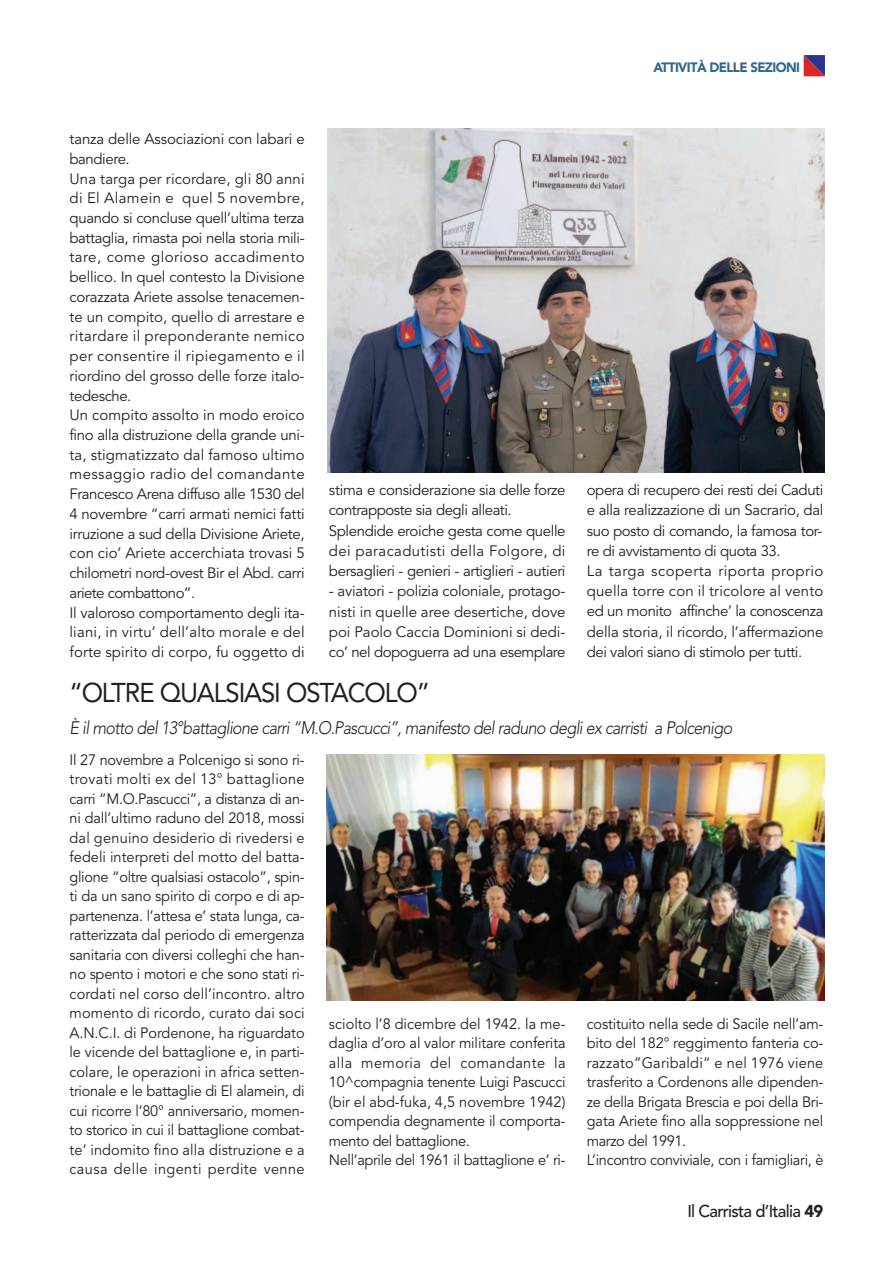
<style>
.page{position:relative;width:893px;height:1263px;background:#fff}
.page>*{position:absolute;margin:0;border:0;box-sizing:border-box;transform-origin:0 0}
.t1{font:27px "Avenir";letter-spacing:-.045em;color:#231f20;scale:.95 1}
.t2{font:italic 300 18px "Avenir";letter-spacing:-.04em;color:#231f20;scale:.9 1}
.t3{font:500 17.1px "Avenir";letter-spacing:-.045em;color:#231f20}
.t4{font:15px/19.5px "Avenir";letter-spacing:-.015em;color:#231f20}
.t5{font:900 13.5px "Avenir";letter-spacing:-.045em;color:#2f678e}
.s1{font-weight:900}
</style>
<div class="page">
<svg style="left:804px;top:55px;width:21px;height:21px"></svg>
<img style="left:327px;top:129px;width:498px;height:343px">
<img style="left:326px;top:754px;width:499px;height:246px">
<p class="t5" style="left:653px;top:56px;width:148px">ATTIVITÀ DELLE SEZIONI</p>
<p class="t4" style="left:70px;top:129px;width:237px">tanza delle Associazioni con labari e bandiere.<br>Una targa per ricordare, gli 80 anni di El Alamein e quel 5 novembre, quando si concluse quell’ultima terza battaglia, rimasta poi nella storia mili&shy;tare, come glorioso accadimento bellico. In quel contesto la Divisione corazzata Ariete assolse tenacemen&shy;te un compito, quello di arrestare e ritardare il preponderante nemico per consentire il ripiegamento e il riordino del grosso delle forze italo&shy;tedesche.<br>Un compito assolto in modo eroico fino alla distruzione della grande uni&shy;ta, stigmatizzato dal famoso ultimo messaggio radio del comandante Francesco Arena diffuso alle 1530 del 4 novembre “carri armati nemici fatti irruzione a sud della Divisione Ariete, con cio’ Ariete accerchiata trovasi 5 chilometri nord-ovest Bir el Abd. carri ariete combattono”.<br>Il valoroso comportamento degli ita&shy;liani, in virtu’ dell’alto morale e del forte spirito di corpo, fu oggetto di</p>
<p class="t4" style="left:329px;top:480px;width:238px;line-height:20.2px">stima e considerazione sia delle forze contrapposte sia degli alleati.<br>Splendide eroiche gesta come quelle dei paracadutisti della Folgore, di bersaglieri - genieri - artiglieri - autieri</p>
<p class="t4" style="left:329px;top:581px;width:238px;line-height:20.2px;text-align:justify">- aviatori - polizia coloniale, protago&shy;nisti in quelle aree desertiche, dove poi Paolo Caccia Dominioni si dedi&shy;co’ nel dopoguerra ad una esemplare</p>
<h1 class="t1" style="left:70px;top:671px;width:381px">“OLTRE QUALSIASI OSTACOLO”</h1>
<p class="t4" style="left:587px;top:480px;width:238px;line-height:20.2px">opera di recupero dei resti dei Caduti e alla realizzazione di un Sacrario, dal suo posto di comando, la famosa tor&shy;re di avvistamento di quota 33.<br>La targa scoperta riporta proprio quella torre con il tricolore al vento ed un monito affinche’ la conoscenza della storia, il ricordo, l’affermazione dei valori siano di stimolo per tutti.</p>
<p class="t2" style="left:70px;top:717px;width:738px">È il motto del 13°battaglione carri “M.O.Pascucci”, manifesto del raduno degli ex carristi a Polcenigo</p>
<p class="t4" style="left:70px;top:750px;width:237px;text-align:justify">Il 27 novembre a Polcenigo si sono ri&shy;trovati molti ex del 13° battaglione carri “M.O.Pascucci”, a distanza di an&shy;ni dall’ultimo raduno del 2018, mossi dal genuino desiderio di rivedersi e fedeli interpreti del motto del batta&shy;glione “oltre qualsiasi ostacolo”, spin&shy;ti da un sano spirito di corpo e di ap&shy;partenenza. l’attesa e’ stata lunga, ca&shy;ratterizzata dal periodo di emergenza sanitaria con diversi colleghi che han&shy;no spento i motori e che sono stati ri&shy;cordati nel corso dell’incontro. altro momento di ricordo, curato dai soci A.N.C.I. di Pordenone, ha riguardato le vicende del battaglione e, in parti&shy;colare, le operazioni in africa setten&shy;trionale e le battaglie di El alamein, di cui ricorre l’80° anniversario, momen&shy;to storico in cui il battaglione combat&shy;te’ indomito fino alla distruzione e a causa delle ingenti perdite venne</p>
<p class="t4" style="left:329px;top:1014px;width:238px">sciolto l’8 dicembre del 1942. la me&shy;daglia d’oro al valor militare conferita alla memoria del comandante la 10^compagnia tenente Luigi Pascucci (bir el abd-fuka, 4,5 novembre 1942) compendia degnamente il comporta&shy;mento del battaglione.<br>Nell’aprile del 1961 il battaglione e’ ri-</p>
<p class="t4" style="left:587px;top:1014px;width:238px">costituito nella sede di Sacile nell’am&shy;bito del 182° reggimento fanteria co&shy;razzato”Garibaldi” e nel 1976 viene trasferito a Cordenons alle dipenden&shy;ze della Brigata Brescia e poi della Bri&shy;gata Ariete fino alla soppressione nel marzo del 1991.<br>L’incontro conviviale, con i famigliari, è</p>
<p class="t3" style="left:687px;top:1196px;width:138px">Il Carrista d’Italia <span class="s1">49</span></p>
</div>
